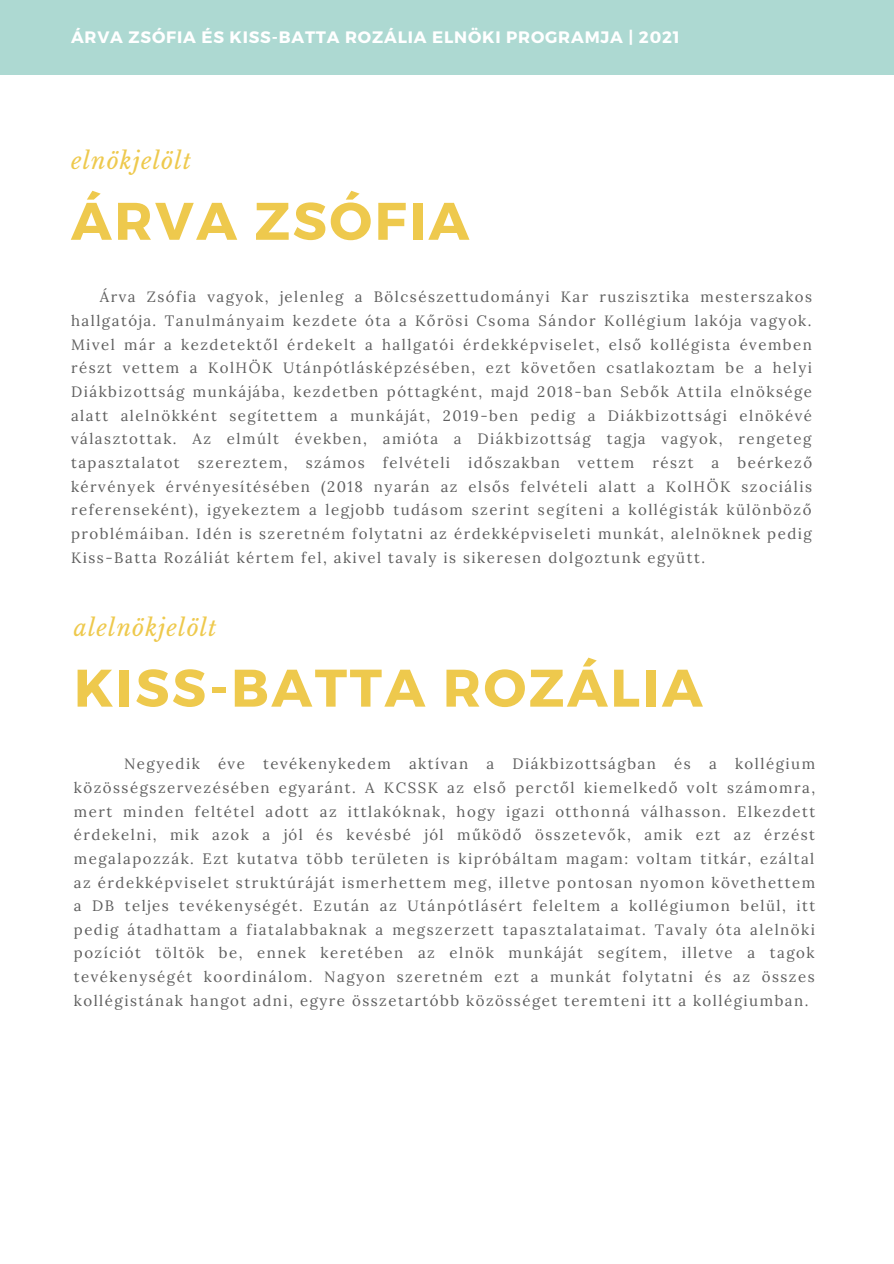
<style>
.page{position:relative;width:894px;height:1264px;background:#fff}
.page>*{position:absolute;margin:0;border:0;box-sizing:border-box;transform-origin:0 0}
.t1{font:700 52.8px "Montserrat";letter-spacing:.05em;color:#eec94d}
.t2{font:italic 23.1px "Libre Baskerville";letter-spacing:.05em;color:#eec94d}
.t3{font:700 16.5px "Montserrat";letter-spacing:.05em;color:#fff}
.t4{font:15px/23.7px "Lora";letter-spacing:.1em;color:#5e5e5e;text-align:justify}
</style>
<div class="page">
<div style="left:0;top:0;width:893px;height:74px;background:#add9d2"></div>
<p class="t3" style="left:71px;top:27px;width:610px">ÁRVA ZSÓFIA ÉS KISS-BATTA ROZÁLIA ELNÖKI PROGRAMJA | 2021</p>
<p class="t2" style="left:71px;top:147px;width:122px">elnökjelölt</p>
<p class="t1" style="left:71px;top:187px;width:399px">ÁRVA ZSÓFIA</p>
<p class="t4" style="left:71px;top:285px;width:742px;text-indent:29px">Árva Zsófia vagyok, jelenleg a Bölcsészettudományi Kar ruszisztika mesterszakos hallgatója. Tanulmányaim kezdete óta a Kőrösi Csoma Sándor Kollégium lakója vagyok.<br>Mivel már a kezdetektől érdekelt a hallgatói érdekképviselet, első kollégista évemben részt vettem a KolHÖK Utánpótlásképzésében, ezt követően csatlakoztam be a helyi Diákbizottság munkájába, kezdetben póttagként, majd 2018-ban Sebők Attila elnöksége alatt alelnökként segítettem a munkáját, 2019-ben pedig a Diákbizottsági elnökévé választottak. Az elmúlt években, amióta a Diákbizottság tagja vagyok, rengeteg tapasztalatot szereztem, számos felvételi időszakban vettem részt a beérkező kérvények érvényesítésében (2018 nyarán az elsős felvételi alatt a KolHÖK szociális referenseként), igyekeztem a legjobb tudásom szerint segíteni a kollégisták különböző problémáiban. Idén is szeretném folytatni az érdekképviseleti munkát, alelnöknek pedig Kiss-Batta Rozáliát kértem fel, akivel tavaly is sikeresen dolgoztunk együtt.</p>
<p class="t2" style="left:74px;top:614px;width:144px">alelnökjelölt</p>
<p class="t1" style="left:74px;top:653px;width:630px">KISS-BATTA ROZÁLIA</p>
<p class="t4" style="left:74px;top:752px;width:742px;text-indent:50px">Negyedik éve tevékenykedem aktívan a Diákbizottságban és a kollégium közösségszervezésében egyaránt. A KCSSK az első perctől kiemelkedő volt számomra, mert minden feltétel adott az ittlakóknak, hogy igazi otthonná válhasson. Elkezdett érdekelni, mik azok a jól és kevésbé jól működő összetevők, amik ezt az érzést megalapozzák. Ezt kutatva több területen is kipróbáltam magam: voltam titkár, ezáltal az érdekképviselet struktúráját ismerhettem meg, illetve pontosan nyomon követhettem a DB teljes tevékenységét. Ezután az Utánpótlásért feleltem a kollégiumon belül, itt pedig átadhattam a fiatalabbaknak a megszerzett tapasztalataimat. Tavaly óta alelnöki pozíciót töltök be, ennek keretében az elnök munkáját segítem, illetve a tagok tevékenységét koordinálom. Nagyon szeretném ezt a munkát folytatni és az összes kollégistának hangot adni, egyre összetartóbb közösséget teremteni itt a kollégiumban.</p>
</div>
